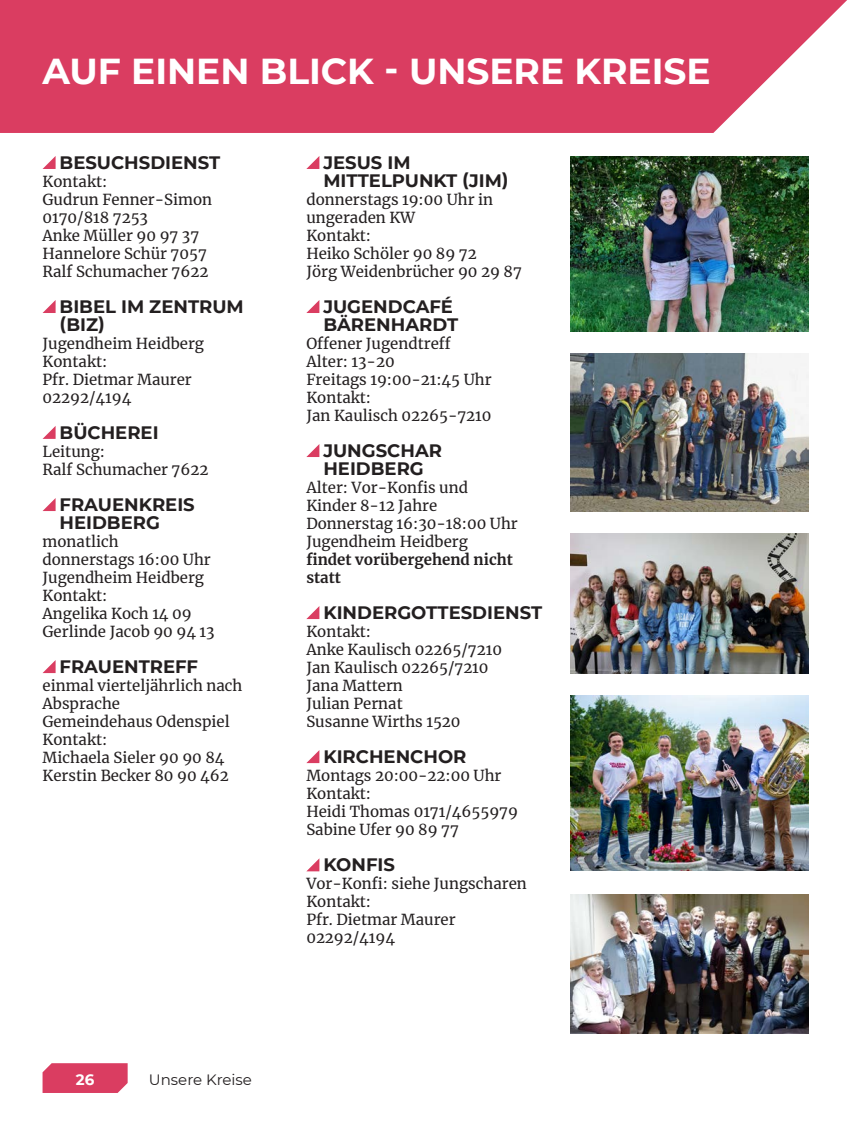
<style>
.page{position:relative;width:851px;height:1127px;background:#fff}
.page>*{position:absolute;margin:0;border:0;box-sizing:border-box;transform-origin:0 0}
.t1{font:700 36px "Montserrat";color:#fff}
.t2{font:700 18px/18px "Montserrat";color:#231f20}
.t3{font:15px/18px "Merriweather";color:#231f20}
.t4{font:700 15px/18px "Merriweather";color:#231f20}
.t5{font:15px "Montserrat";color:#231f20}
.t6{font:700 15px "Montserrat";color:#fff}
</style>
<div class="page">
<svg style="left:0;top:0;width:847px;height:133px;background:#dc4b6c"></svg>
<svg style="left:43px;top:156px;width:13px;height:13px"></svg>
<svg style="left:306px;top:156px;width:13px;height:13px"></svg>
<svg style="left:306px;top:300px;width:13px;height:13px"></svg>
<svg style="left:43px;top:300px;width:13px;height:13px"></svg>
<svg style="left:306px;top:444px;width:13px;height:13px"></svg>
<svg style="left:306px;top:606px;width:13px;height:13px"></svg>
<svg style="left:306px;top:750px;width:13px;height:13px"></svg>
<svg style="left:307px;top:859px;width:12px;height:12px"></svg>
<svg style="left:43px;top:426px;width:13px;height:13px"></svg>
<svg style="left:43px;top:498px;width:13px;height:13px"></svg>
<svg style="left:43px;top:660px;width:13px;height:13px"></svg>
<img style="left:570px;top:157px;width:238px;height:174px">
<img style="left:570px;top:533px;width:238px;height:141px">
<img style="left:570px;top:696px;width:238px;height:174px">
<img style="left:570px;top:894px;width:238px;height:139px">
<img style="left:570px;top:354px;width:238px;height:157px">
<svg style="left:43px;top:1063px;width:85px;height:30px;background:#db4568"></svg>
<h1 class="t1" style="left:43px;top:45px;width:669px">AUF EINEN BLICK - UNSERE KREISE</h1>
<p class="t2" style="left:60px;top:153px;width:162px">BESUCHSDIENST</p>
<p class="t3" style="left:43px;top:172px;width:171px">Kontakt:<br>Gudrun Fenner-Simon<br>0170/818 7253<br>Anke Müller 90 97 37<br>Hannelore Schür 7057<br>Ralf Schumacher 7622</p>
<p class="t2" style="left:60px;top:297px;width:186px">BIBEL IM ZENTRUM (BIZ)</p>
<p class="t3" style="left:43px;top:334px;width:163px">Jugendheim Heidberg<br>Kontakt:<br>Pfr. Dietmar Maurer<br>02292/4194</p>
<p class="t2" style="left:60px;top:423px;width:100px">BÜCHEREI</p>
<p class="t3" style="left:43px;top:442px;width:167px">Leitung:<br>Ralf Schumacher 7622</p>
<p class="t2" style="left:60px;top:495px;width:137px">FRAUENKREIS<br>HEIDBERG</p>
<p class="t3" style="left:43px;top:532px;width:173px">monatlich donnerstags 16:00 Uhr<br>Jugendheim Heidberg<br>Kontakt:<br>Angelika Koch 14 09<br>Gerlinde Jacob 90 94 13</p>
<p class="t2" style="left:60px;top:657px;width:140px">FRAUENTREFF</p>
<p class="t3" style="left:43px;top:676px;width:201px">einmal vierteljährlich nach<br>Absprache<br>Gemeindehaus Odenspiel<br>Kontakt:<br>Michaela Sieler 90 90 84<br>Kerstin Becker 80 90 462</p>
<p class="t6" style="left:76px;top:1069px;width:20px">26</p>
<p class="t5" style="left:149px;top:1069px;width:105px">Unsere Kreise</p>
<p class="t2" style="left:323px;top:153px;width:187px">JESUS IM<br>MITTELPUNKT (JIM)</p>
<p class="t3" style="left:306px;top:190px;width:217px">donnerstags 19:00 Uhr in ungeraden KW<br>Kontakt:<br>Heiko Schöler 90 89 72<br>Jörg Weidenbrücher 90 29 87</p>
<p class="t2" style="left:323px;top:297px;width:136px">JUGENDCAFÉ<br>BÄRENHARDT</p>
<p class="t3" style="left:306px;top:334px;width:187px">Offener Jugendtreff<br>Alter: 13-20<br>Freitags 19:00-21:45 Uhr<br>Kontakt:<br>Jan Kaulisch 02265-7210</p>
<p class="t2" style="left:323px;top:441px;width:120px">JUNGSCHAR<br>HEIDBERG</p>
<p class="t3" style="left:306px;top:478px;width:213px">Alter: Vor-Konfis und<br>Kinder 8-12 Jahre<br>Donnerstag 16:30-18:00 Uhr<br>Jugendheim Heidberg</p>
<p class="t4" style="left:306px;top:550px;width:208px">findet vorübergehend nicht statt</p>
<p class="t2" style="left:323px;top:603px;width:220px">KINDERGOTTESDIENST</p>
<p class="t3" style="left:306px;top:622px;width:197px">Kontakt:<br>Anke Kaulisch 02265/7210<br>Jan Kaulisch 02265/7210<br>Jana Mattern<br>Julian Pernat<br>Susanne Wirths 1520</p>
<p class="t2" style="left:323px;top:747px;width:144px">KIRCHENCHOR</p>
<p class="t3" style="left:306px;top:766px;width:213px">Montags 20:00-22:00 Uhr<br>Kontakt:<br>Heidi Thomas 0171/4655979<br>Sabine Ufer 90 89 77</p>
<p class="t2" style="left:323px;top:855px;width:73px">KONFIS</p>
<p class="t3" style="left:306px;top:874px;width:222px">Vor-Konfi: siehe Jungscharen<br>Kontakt:<br>Pfr. Dietmar Maurer<br>02292/4194</p>
</div>
